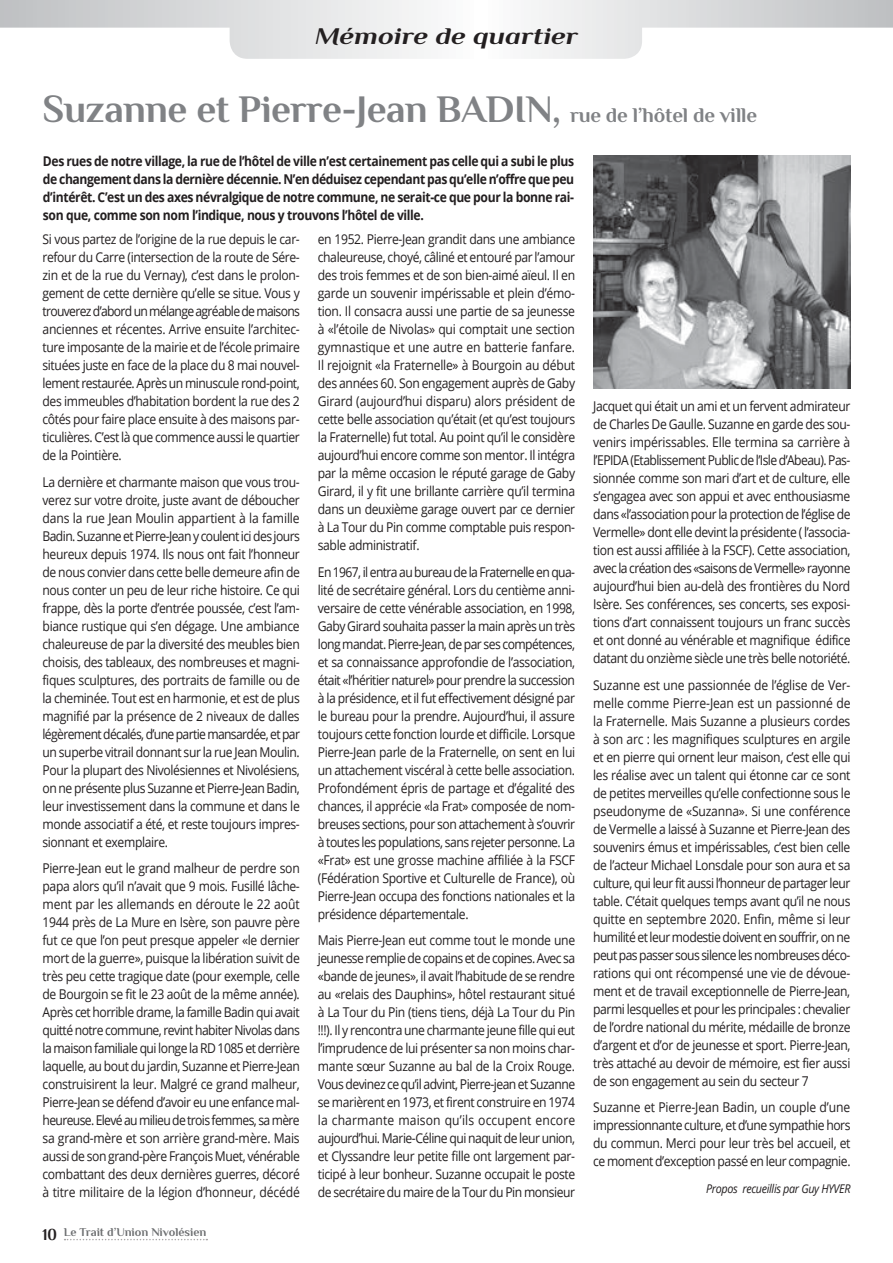
<style>
.page{position:relative;width:893px;height:1263px;background:#fff}
.page>*{position:absolute;margin:0;border:0;box-sizing:border-box;transform-origin:0 0}
.t1{font:700 39px "Philosopher";letter-spacing:-.01em;color:#808285}
.t2{font:italic 700 24px "Philosopher";color:#231f20;scale:1.2 1}
.t3{font:13.5px/18px "Open Sans";letter-spacing:-.03em;color:#231f20;text-align:justify;scale:.9 1}
.t4{font:700 13.5px/18px "Open Sans";letter-spacing:-.03em;color:#231f20;text-align:justify;scale:.9 1}
.t5{font:italic 12px "Open Sans";letter-spacing:-.03em;color:#231f20;scale:.9 1}
.t6{font:700 12px "Philosopher";color:#6d6f71}
.s1{font-size:21px}
.s2{font-size:16.5px;color:#231f20}
</style>
<div class="page">
<svg style="left:65px;top:1239px;width:142px;height:1px"></svg>
<svg style="left:0;top:0;width:893px;height:59px"></svg>
<img style="left:593px;top:156px;width:257px;height:232px">
<h2 class="t2" style="left:315px;top:19px;width:221px">Mémoire de quartier</h2>
<h1 class="t1" style="left:43px;top:83px;width:716px">Suzanne et Pierre-Jean BADIN, <span class="s1">rue de l’hôtel de ville</span></h1>
<p class="t4" style="left:43px;top:152px;width:592px">Des rues de notre village, la rue de l’hôtel de ville n’est certainement pas celle qui a subi le plus de changement dans la dernière décennie. N’en déduisez cependant pas qu’elle n’offre que peu d’intérêt. C’est un des axes névralgique de notre commune, ne serait-ce que pour la bonne rai&shy;son que, comme son nom l’indique, nous y trouvons l’hôtel de ville.</p>
<p class="t3" style="left:43px;top:230px;width:288px">Si vous partez de l’origine de la rue depuis le car&shy;refour du Carre (intersection de la route de Sére&shy;zin et de la rue du Vernay), c’est dans le prolon&shy;gement de cette dernière qu’elle se situe. Vous y trouverez d’abord un mélange agréable de maisons anciennes et récentes. Arrive ensuite l’architec&shy;ture imposante de la mairie et de l’école primaire situées juste en face de la place du 8 mai nouvel&shy;lement restaurée. Après un minuscule rond-point, des immeubles d’habitation bordent la rue des 2 côtés pour faire place ensuite à des maisons par&shy;ticulières. C’est là que commence aussi le quartier de la Pointière.</p>
<p class="t3" style="left:43px;top:472px;width:288px">La dernière et charmante maison que vous trou&shy;verez sur votre droite, juste avant de déboucher dans la rue Jean Moulin appartient à la famille Badin. Suzanne et Pierre-Jean y coulent ici des jours heureux depuis 1974. Ils nous ont fait l’honneur de nous convier dans cette belle demeure afin de nous conter un peu de leur riche histoire. Ce qui frappe, dès la porte d’entrée poussée, c’est l’am&shy;biance rustique qui s’en dégage. Une ambiance chaleureuse de par la diversité des meubles bien choisis, des tableaux, des nombreuses et magni&shy;fiques sculptures, des portraits de famille ou de la cheminée. Tout est en harmonie, et est de plus magnifié par la présence de 2 niveaux de dalles légèrement décalés, d’une partie mansardée, et par un superbe vitrail donnant sur la rue Jean Moulin.<br>Pour la plupart des Nivolésiennes et Nivolésiens, on ne présente plus Suzanne et Pierre-Jean Badin, leur investissement dans la commune et dans le monde associatif a été, et reste toujours impres&shy;sionnant et exemplaire.</p>
<p class="t3" style="left:43px;top:859px;width:287px">Pierre-Jean eut le grand malheur de perdre son papa alors qu’il n’avait que 9 mois. Fusillé lâche&shy;ment par les allemands en déroute le 22 août 1944 près de La Mure en Isère, son pauvre père fut ce que l’on peut presque appeler «le dernier mort de la guerre», puisque la libération suivit de très peu cette tragique date (pour exemple, celle de Bourgoin se fit le 23 août de la même année).<br>Après cet horrible drame, la famille Badin qui avait quitté notre commune, revint habiter Nivolas dans la maison familiale qui longe la RD 1085 et derrière laquelle, au bout du jardin, Suzanne et Pierre-Jean construisirent la leur. Malgré ce grand malheur, Pierre-Jean se défend d’avoir eu une enfance mal&shy;heureuse. Elevé au milieu de trois femmes, sa mère sa grand-mère et son arrière grand-mère. Mais aussi de son grand-père François Muet, vénérable combattant des deux dernières guerres, décoré à titre militaire de la légion d’honneur, décédé</p>
<p class="t3" style="left:318px;top:230px;width:288px">en 1952. Pierre-Jean grandit dans une ambiance chaleureuse, choyé, câliné et entouré par l’amour des trois femmes et de son bien-aimé aïeul. Il en garde un souvenir impérissable et plein d’émo&shy;tion. Il consacra aussi une partie de sa jeunesse à «l’étoile de Nivolas» qui comptait une section gymnastique et une autre en batterie fanfare.<br>Il rejoignit «la Fraternelle» à Bourgoin au début des années 60. Son engagement auprès de Gaby Girard (aujourd’hui disparu) alors président de cette belle association qu’était (et qu’est toujours la Fraternelle) fut total. Au point qu’il le considère aujourd’hui encore comme son mentor. Il intégra par la même occasion le réputé garage de Gaby Girard, il y fit une brillante carrière qu’il termina dans un deuxième garage ouvert par ce dernier à La Tour du Pin comme comptable puis respon&shy;sable administratif.</p>
<p class="t3" style="left:318px;top:562px;width:288px">En 1967, il entra au bureau de la Fraternelle en qua&shy;lité de secrétaire général. Lors du centième anni&shy;versaire de cette vénérable association, en 1998, Gaby Girard souhaita passer la main après un très long mandat. Pierre-Jean, de par ses compétences, et sa connaissance approfondie de l’association, était «l’héritier naturel» pour prendre la succession à la présidence, et il fut effectivement désigné par le bureau pour la prendre. Aujourd’hui, il assure toujours cette fonction lourde et difficile. Lorsque Pierre-Jean parle de la Fraternelle, on sent en lui un attachement viscéral à cette belle association.<br>Profondément épris de partage et d’égalité des chances, il apprécie «la Frat» composée de nom&shy;breuses sections, pour son attachement à s’ouvrir à toutes les populations, sans rejeter personne. La «Frat» est une grosse machine affiliée à la FSCF (Fédération Sportive et Culturelle de France), où Pierre-Jean occupa des fonctions nationales et la présidence départementale.</p>
<p class="t3" style="left:318px;top:931px;width:287px">Mais Pierre-Jean eut comme tout le monde une jeunesse remplie de copains et de copines. Avec sa «bande de jeunes», il avait l’habitude de se rendre au «relais des Dauphins», hôtel restaurant situé à La Tour du Pin (tiens tiens, déjà La Tour du Pin !!!). Il y rencontra une charmante jeune fille qui eut l’imprudence de lui présenter sa non moins char&shy;mante sœur Suzanne au bal de la Croix Rouge.<br>Vous devinez ce qu’il advint, Pierre-jean et Suzanne se marièrent en 1973, et firent construire en 1974 la charmante maison qu’ils occupent encore aujourd’hui. Marie-Céline qui naquit de leur union, et Clyssandre leur petite fille ont largement par&shy;ticipé à leur bonheur. Suzanne occupait le poste de secrétaire du maire de la Tour du Pin monsieur</p>
<p class="t3" style="left:593px;top:397px;width:287px">Jacquet qui était un ami et un fervent admirateur de Charles De Gaulle. Suzanne en garde des sou&shy;venirs impérissables. Elle termina sa carrière à l’EPIDA (Etablissement Public de l’Isle d’Abeau). Pas&shy;sionnée comme son mari d’art et de culture, elle s’engagea avec son appui et avec enthousiasme dans «l’association pour la protection de l’église de Vermelle» dont elle devint la présidente ( l’associa&shy;tion est aussi affiliée à la FSCF). Cette association, avec la création des «saisons de Vermelle» rayonne aujourd’hui bien au-delà des frontières du Nord Isère. Ses conférences, ses concerts, ses exposi&shy;tions d’art connaissent toujours un franc succès et ont donné au vénérable et magnifique édifice datant du onzième siècle une très belle notoriété.</p>
<p class="t3" style="left:593px;top:675px;width:287px">Suzanne est une passionnée de l’église de Ver&shy;melle comme Pierre-Jean est un passionné de la Fraternelle. Mais Suzanne a plusieurs cordes à son arc : les magnifiques sculptures en argile et en pierre qui ornent leur maison, c’est elle qui les réalise avec un talent qui étonne car ce sont de petites merveilles qu’elle confectionne sous le pseudonyme de «Suzanna». Si une conférence de Vermelle a laissé à Suzanne et Pierre-Jean des souvenirs émus et impérissables, c’est bien celle de l’acteur Michael Lonsdale pour son aura et sa culture, qui leur fit aussi l’honneur de partager leur table. C’était quelques temps avant qu’il ne nous quitte en septembre 2020. Enfin, même si leur humilité et leur modestie doivent en souffrir, on ne peut pas passer sous silence les nombreuses déco&shy;rations qui ont récompensé une vie de dévoue&shy;ment et de travail exceptionnelle de Pierre-Jean, parmi lesquelles et pour les principales : chevalier de l’ordre national du mérite, médaille de bronze d’argent et d’or de jeunesse et sport. Pierre-Jean, très attaché au devoir de mémoire, est fier aussi de son engagement au sein du secteur 7</p>
<p class="t3" style="left:593px;top:1098px;width:287px">Suzanne et Pierre-Jean Badin, un couple d’une impressionnante culture, et d’une sympathie hors du commun. Merci pour leur très bel accueil, et ce moment d’exception passé en leur compagnie.</p>
<p class="t5" style="left:706px;top:1180px;width:162px">Propos recueillis par Guy HYVER</p>
<p class="t6" style="left:43px;top:1224px;width:165px"><span class="s2">10</span> Le Trait d’Union Nivolésien</p>
</div>
